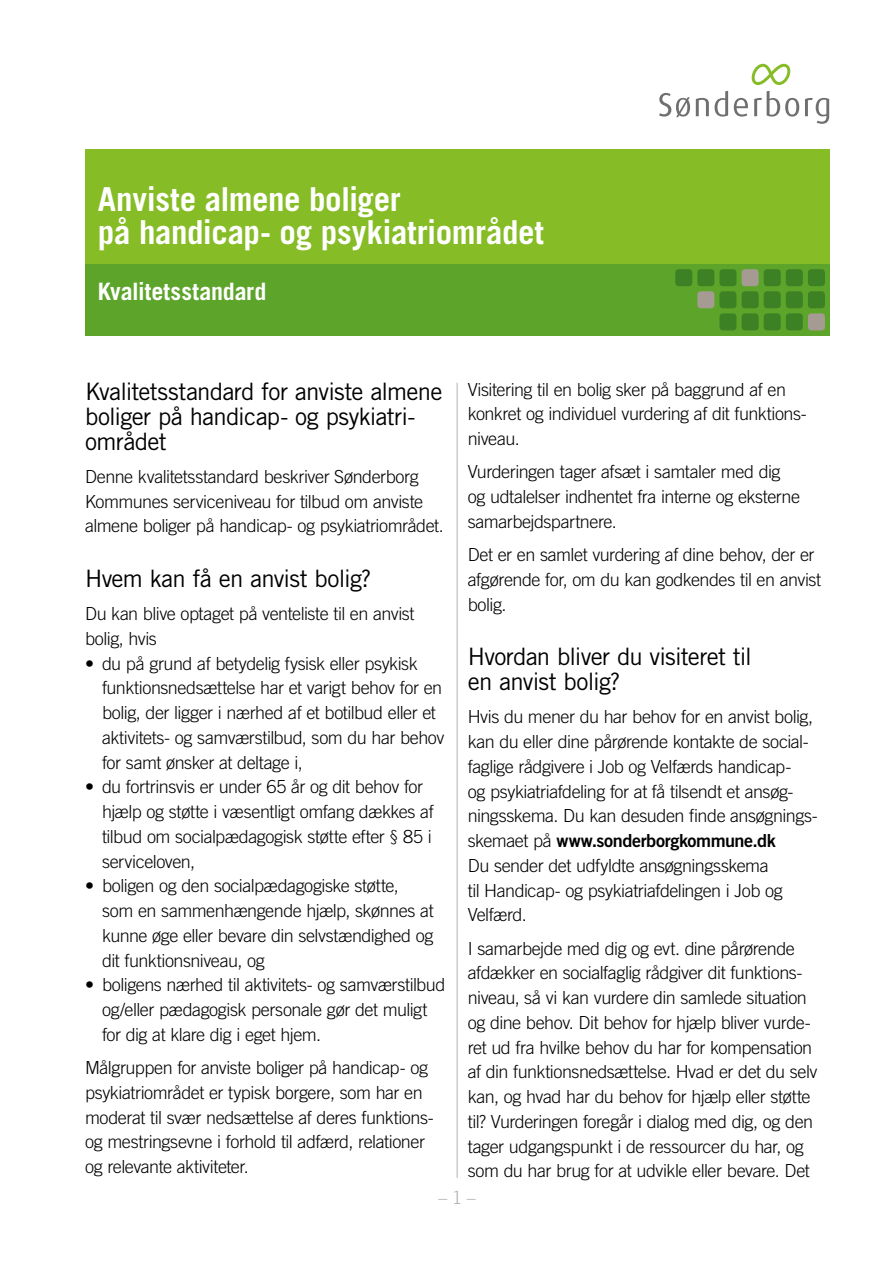
<style>
.page{position:relative;width:893px;height:1263px;background:#fff}
.page>*{position:absolute;margin:0;border:0;box-sizing:border-box;transform-origin:0 0}
.H1-Overskrift{font:700 33px/33px "Trade Gothic LT Std";letter-spacing:-.015em;color:#fff}
.H3_-_RUBRIK{font:24px/24.8px "Trade Gothic LT Std";letter-spacing:-.03em;color:#000}
.H1-Overskrift-2{font:700 24px "Trade Gothic LT Std";letter-spacing:-.005em;color:#fff}
.P_-_BRØD{font:300 18px/24.8px "Trade Gothic LT Std";letter-spacing:-.025em;color:#000}
.t1{font:300 18px "Trade Gothic LT Std";color:#b3b2b2}
.s1{font-family:"Trade Gothic LT Std Bd 2";font-weight:400}
</style>
<div class="page">
<hr style="left:457px;top:383px;width:1px;height:795px;background:#b3b2b2">
<div style="left:85px;top:264px;width:744px;height:72px;background:#5da42b"></div>
<div style="left:85px;top:149px;width:744px;height:115px;background:#86bc25"></div>
<svg style="left:751px;top:64px;width:40px;height:21px"></svg>
<svg style="left:696px;top:98px;width:13px;height:18px"></svg>
<svg style="left:805px;top:98px;width:24px;height:26px"></svg>
<svg style="left:734px;top:98px;width:14px;height:19px"></svg>
<svg style="left:754px;top:91px;width:45px;height:26px"></svg>
<svg style="left:659px;top:93px;width:31px;height:24px"></svg>
<svg style="left:715px;top:91px;width:13px;height:26px"></svg>
<div style="left:675px;top:269px;width:17px;height:17px;background:#3c8225;border-radius:3px"></div>
<div style="left:697px;top:269px;width:17px;height:17px;background:#3c8225;border-radius:3px"></div>
<div style="left:719px;top:269px;width:17px;height:17px;background:#3c8225;border-radius:3px"></div>
<div style="left:719px;top:291px;width:17px;height:17px;background:#3c8225;border-radius:3px"></div>
<div style="left:719px;top:313px;width:17px;height:17px;background:#3c8225;border-radius:3px"></div>
<div style="left:742px;top:291px;width:17px;height:17px;background:#3c8225;border-radius:3px"></div>
<div style="left:742px;top:313px;width:17px;height:17px;background:#3c8225;border-radius:3px"></div>
<div style="left:764px;top:269px;width:17px;height:17px;background:#3c8225;border-radius:3px"></div>
<div style="left:764px;top:291px;width:17px;height:17px;background:#3c8225;border-radius:3px"></div>
<div style="left:764px;top:313px;width:17px;height:17px;background:#3c8225;border-radius:3px"></div>
<div style="left:786px;top:269px;width:17px;height:17px;background:#3c8225;border-radius:3px"></div>
<div style="left:786px;top:291px;width:17px;height:17px;background:#3c8225;border-radius:3px"></div>
<div style="left:786px;top:313px;width:17px;height:17px;background:#3c8225;border-radius:3px"></div>
<div style="left:808px;top:269px;width:17px;height:17px;background:#3c8225;border-radius:3px"></div>
<div style="left:808px;top:291px;width:17px;height:17px;background:#3c8225;border-radius:3px"></div>
<div style="left:697px;top:291px;width:17px;height:17px;background:#a69b92;border-radius:3px"></div>
<div style="left:742px;top:269px;width:17px;height:17px;background:#a69b92;border-radius:3px"></div>
<div style="left:808px;top:313px;width:17px;height:17px;background:#a69b92;border-radius:3px"></div>
<h1 class="H1-Overskrift" style="left:98px;top:182px;width:448px">Anviste almene boliger<br>på handicap- og psykiatriområdet</h1>
<h1 class="H1-Overskrift-2" style="left:98px;top:277px;width:170px">Kvalitetsstandard</h1>
<h3 class="H3_-_RUBRIK" style="left:85px;top:379px;width:359px">Kvalitetsstandard for anviste almene boliger på handicap- og psykiatri&shy;området</h3>
<p class="P_-_BRØD" style="left:85px;top:464px;width:360px">Denne kvalitetsstandard beskriver Sønderborg<br>Kommunes serviceniveau for tilbud om anviste almene boliger på handicap- og psykiatriområdet.</p>
<h3 class="H3_-_RUBRIK" style="left:85px;top:566px;width:288px">Hvem kan få en anvist bolig?</h3>
<p class="P_-_BRØD" style="left:85px;top:601px;width:331px">Du kan blive optaget på venteliste til en anvist bolig, hvis</p>
<p class="P_-_BRØD" style="left:102px;top:651px;width:344px;text-indent:-17px">• du på grund af betydelig fysisk eller psykisk funktionsnedsættelse har et varigt behov for en bolig, der ligger i nærhed af et botilbud eller et aktivitets- og samværstilbud, som du har behov for samt ønsker at deltage i,</p>
<p class="P_-_BRØD" style="left:102px;top:774px;width:333px;text-indent:-17px">• du fortrinsvis er under 65 år og dit behov for hjælp og støtte i væsentligt omfang dækkes af tilbud om socialpædagogisk støtte efter § 85 i serviceloven,</p>
<p class="P_-_BRØD" style="left:102px;top:873px;width:333px;text-indent:-17px">• boligen og den socialpædagogiske støtte, som en sammenhængende hjælp, skønnes at kunne øge eller bevare din selvstændighed og dit funktionsniveau, og</p>
<p class="P_-_BRØD" style="left:102px;top:972px;width:345px;text-indent:-17px">• boligens nærhed til aktivitets- og samværstilbud og/eller pædagogisk personale gør det muligt for dig at klare dig i eget hjem.</p>
<p class="P_-_BRØD" style="left:85px;top:1055px;width:349px">Målgruppen for anviste boliger på handicap- og psykiatriområdet er typisk borgere, som har en moderat til svær nedsættelse af deres funktions&shy;og mestringsevne i forhold til adfærd, relationer og relevante aktiviteter.</p>
<p class="P_-_BRØD" style="left:468px;top:377px;width:340px">Visitering til en bolig sker på baggrund af en konkret og individuel vurdering af dit funktions&shy;niveau.</p>
<p class="P_-_BRØD" style="left:468px;top:459px;width:334px">Vurderingen tager afsæt i samtaler med dig og udtalelser indhentet fra interne og eksterne samarbejdspartnere.</p>
<p class="P_-_BRØD" style="left:468px;top:542px;width:355px">Det er en samlet vurdering af dine behov, der er afgørende for, om du kan godkendes til en anvist bolig.</p>
<h3 class="H3_-_RUBRIK" style="left:468px;top:644px;width:286px">Hvordan bliver du visiteret til en anvist bolig?</h3>
<p class="P_-_BRØD" style="left:468px;top:704px;width:351px">Hvis du mener du har behov for en anvist bolig, kan du eller dine pårørende kontakte de social&shy;faglige rådgivere i Job og Velfærds handicap-<br>og psykiatriafdeling for at få tilsendt et ansøg&shy;ningsskema. Du kan desuden finde ansøgnings&shy;skemaet på <span class="s1">www.sonderborgkommune.dk<br></span>Du sender det udfyldte ansøgningsskema<br>til Handicap- og psykiatriafdelingen i Job og Velfærd.</p>
<p class="P_-_BRØD" style="left:468px;top:935px;width:351px">I samarbejde med dig og evt. dine pårørende afdækker en socialfaglig rådgiver dit funktions&shy;niveau, så vi kan vurdere din samlede situation og dine behov. Dit behov for hjælp bliver vurde&shy;ret ud fra hvilke behov du har for kompensation af din funktionsnedsættelse. Hvad er det du selv kan, og hvad har du behov for hjælp eller støtte til? Vurderingen foregår i dialog med dig, og den tager udgangspunkt i de ressourcer du har, og som du har brug for at udvikle eller bevare. Det</p>
<p class="t1" style="left:438px;top:1186px;width:39px">– 1 –</p>
</div>
